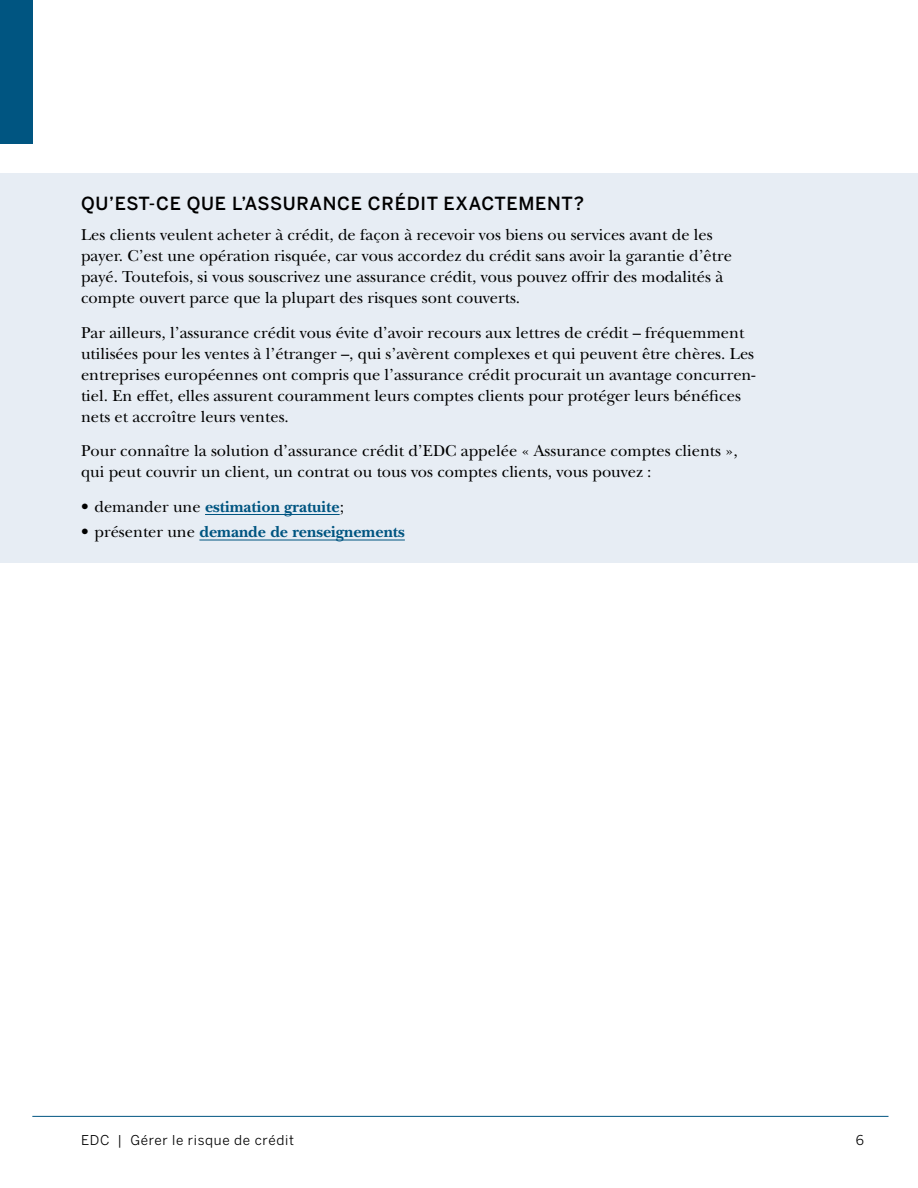
<style>
.page{position:relative;width:918px;height:1188px;background:#fff}
.page>*{position:absolute;margin:0;border:0;box-sizing:border-box;transform-origin:0 0}
.t1{font:500 18px "Benton Sans";letter-spacing:.04em;color:#000}
.t2{font:16.5px/21px "New Baskerville";color:#000}
.t3{font:700 16.5px "New Baskerville";color:#005581}
.t4{font:13.5px "Benton Sans";letter-spacing:.05em;color:#000}
.s1{font-weight:400;color:#000}
</style>
<div class="page">
<div style="left:0;top:0;width:33px;height:144px;background:#005581"></div>
<hr style="left:32px;top:1116px;width:857px;height:1px;background:#005581">
<div style="left:0;top:173px;width:918px;height:389px;background:#e7edf4"></div>
<hr style="left:205px;top:514px;width:135px;height:1px;background:#005581">
<hr style="left:199px;top:540px;width:206px;height:1px;background:#005581">
<p class="t1" style="left:81px;top:193px;width:505px">QU’EST-CE QUE L’ASSURANCE CRÉDIT EXACTEMENT?</p>
<p class="t2" style="left:81px;top:224px;width:653px">Les clients veulent acheter à crédit, de façon à recevoir vos biens ou services avant de les payer. C’est une opération risquée, car vous accordez du crédit sans avoir la garantie d’être payé. Toutefois, si vous souscrivez une assurance crédit, vous pouvez offrir des modalités à compte ouvert parce que la plupart des risques sont couverts.</p>
<p class="t2" style="left:81px;top:322px;width:676px">Par ailleurs, l’assurance crédit vous évite d’avoir recours aux lettres de crédit – fréquemment utilisées pour les ventes à l’étranger –, qui s’avèrent complexes et qui peuvent être chères. Les entreprises européennes ont compris que l’assurance crédit procurait un avantage concurren&shy;tiel. En effet, elles assurent couramment leurs comptes clients pour protéger leurs bénéfices nets et accroître leurs ventes.</p>
<p class="t2" style="left:81px;top:440px;width:658px">Pour connaître la solution d’assurance crédit d’EDC appelée « Assurance comptes clients », qui peut couvrir un client, un contrat ou tous vos comptes clients, vous pouvez :</p>
<p class="t3" style="left:81px;top:497px;width:264px"><span class="s1">• demander une</span> estimation gratuite<span class="s1">;</span></p>
<p class="t3" style="left:81px;top:522px;width:325px"><span class="s1">• présenter une</span> demande de renseignements</p>
<p class="t4" style="left:81px;top:1132px;width:215px">EDC | Gérer le risque de crédit</p>
<p class="t4" style="left:856px;top:1132px;width:10px">6</p>
</div>
